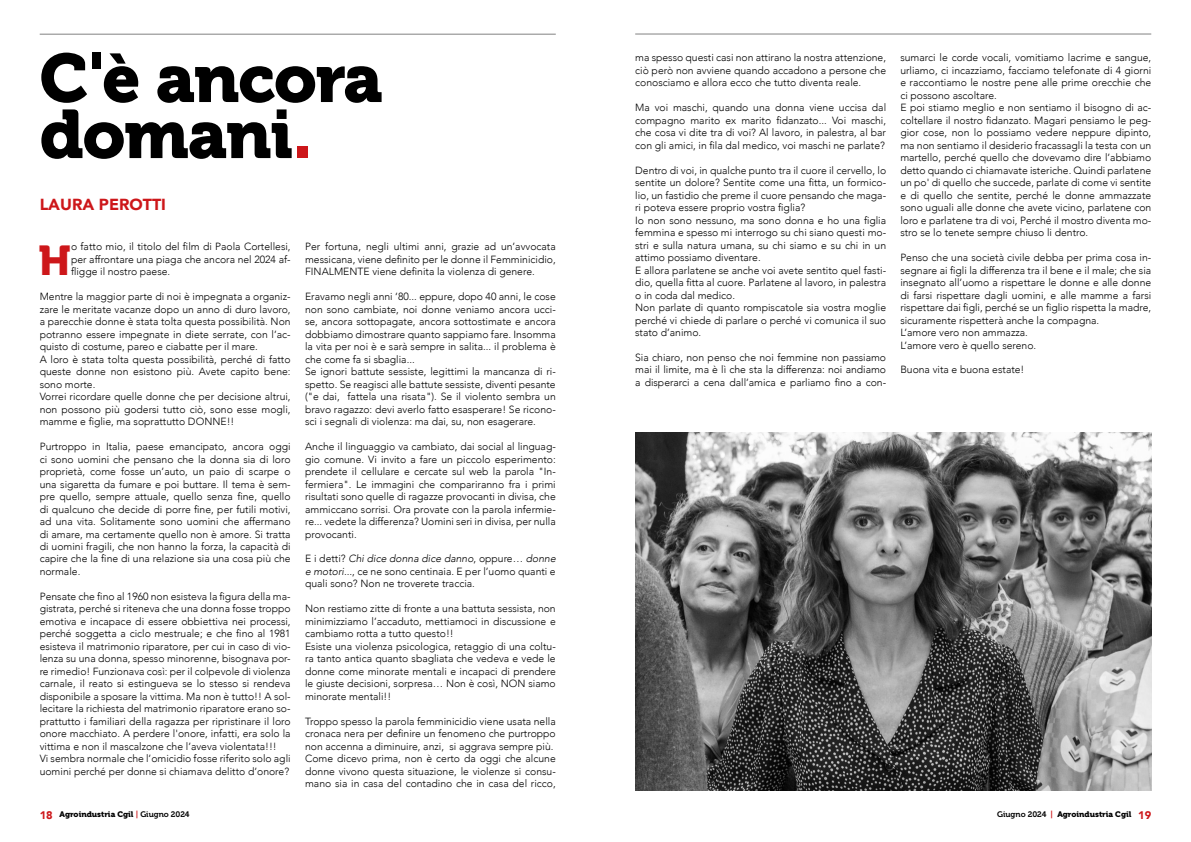
<style>
.page{position:relative;width:1191px;height:842px;background:#fff}
.page>*{position:absolute;margin:0;border:0;box-sizing:border-box;transform-origin:0 0}
.t1{font:68px/56px "Museo 900";letter-spacing:-.02em;color:#000}
.t2{font:41.4px "Museo 900";color:#cd171a}
.t3{font:900 16px "Avenir";color:#cd171a}
.t4{font:300 10.4px/12.5px "Avenir";color:#000;text-align:justify}
.t5{font:8px "Museo 900";color:#000}
.s1{color:#cd171a}
.s2{font-style:italic}
.s3{font-family:"Avenir";font-weight:900;font-size:11px;color:#cd171a}
.s4{font-family:"Museo 700";color:#cd171a}
.s5{font-family:"Museo 700"}
</style>
<div class="page">
<hr style="left:40px;top:34px;width:516px;height:1px;background:#000">
<hr style="left:635px;top:34px;width:516px;height:1px;background:#000">
<img style="left:635px;top:432px;width:516px;height:359px">
<h1 class="t1" style="left:40px;top:51px;width:344px">C'è ancora domani<span class="s1">.</span></h1>
<h3 class="t3" style="left:40px;top:191px;width:128px">LAURA PEROTTI</h3>
<h2 class="t2" style="left:39px;top:237px;width:34px">H</h2>
<p class="t4" style="left:71px;top:241px;width:221px">o fatto mio, il titolo del film di Paola Cortellesi, per affrontare una piaga che ancora nel 2024 af&shy;fligge il nostro paese.</p>
<p class="t4" style="left:40px;top:291px;width:252px;text-align:left">Mentre la maggior parte di noi è impegnata a organiz&shy;zare le meritate vacanze dopo un anno di duro lavoro, a parecchie donne è stata tolta questa possibilità. Non potranno essere impegnate in diete serrate, con l’ac&shy;quisto di costume, pareo e ciabatte per il mare.<br>A loro è stata tolta questa possibilità, perché di fatto queste donne non esistono più. Avete capito bene: sono morte.<br>Vorrei ricordare quelle donne che per decisione altrui, non possono più godersi tutto ciò, sono esse mogli, mamme e figlie, ma soprattutto DONNE!!</p>
<p class="t4" style="left:40px;top:440px;width:252px">Purtroppo in Italia, paese emancipato, ancora oggi ci sono uomini che pensano che la donna sia di loro proprietà, come fosse un’auto, un paio di scarpe o una sigaretta da fumare e poi buttare. Il tema è sem&shy;pre quello, sempre attuale, quello senza fine, quello di qualcuno che decide di porre fine, per futili motivi, ad una vita. Solitamente sono uomini che affermano di amare, ma certamente quello non è amore. Si tratta di uomini fragili, che non hanno la forza, la capacità di capire che la fine di una relazione sia una cosa più che normale.</p>
<p class="t4" style="left:40px;top:590px;width:252px;text-align:left">Pensate che fino al 1960 non esisteva la figura della ma&shy;gistrata, perché si riteneva che una donna fosse troppo emotiva e incapace di essere obbiettiva nei processi, perché soggetta a ciclo mestruale; e che fino al 1981 esisteva il matrimonio riparatore, per cui in caso di vio&shy;lenza su una donna, spesso minorenne, bisognava por&shy;re rimedio! Funzionava così: per il colpevole di violenza carnale, il reato si estingueva se lo stesso si rendeva disponibile a sposare la vittima. Ma non è tutto!! A sol&shy;lecitare la richiesta del matrimonio riparatore erano so&shy;prattutto i familiari della ragazza per ripristinare il loro onore macchiato. A perdere l'onore, infatti, era solo la vittima e non il mascalzone che l’aveva violentata!!!<br>Vi sembra normale che l’omicidio fosse riferito solo agli uomini perché per donne si chiamava delitto d’onore?</p>
<p class="t4" style="left:305px;top:241px;width:252px">Per fortuna, negli ultimi anni, grazie ad un’avvocata messicana, viene definito per le donne il Femminicidio, FINALMENTE viene definita la violenza di genere.</p>
<p class="t4" style="left:305px;top:291px;width:252px;text-align:left">Eravamo negli anni ‘80... eppure, dopo 40 anni, le cose non sono cambiate, noi donne veniamo ancora ucci&shy;se, ancora sottopagate, ancora sottostimate e ancora dobbiamo dimostrare quanto sappiamo fare. Insomma la vita per noi è e sarà sempre in salita... il problema è che come fa si sbaglia...<br>Se ignori battute sessiste, legittimi la mancanza di ri&shy;spetto. Se reagisci alle battute sessiste, diventi pesante ("e dai, fattela una risata"). Se il violento sembra un bravo ragazzo: devi averlo fatto esasperare! Se ricono&shy;sci i segnali di violenza: ma dai, su, non esagerare.</p>
<p class="t4" style="left:305px;top:440px;width:252px">Anche il linguaggio va cambiato, dai social al linguag&shy;gio comune. Vi invito a fare un piccolo esperimento: prendete il cellulare e cercate sul web la parola "In&shy;fermiera". Le immagini che compariranno fra i primi risultati sono quelle di ragazze provocanti in divisa, che ammiccano sorrisi. Ora provate con la parola infermie&shy;re... vedete la differenza? Uomini seri in divisa, per nulla provocanti.</p>
<p class="t4" style="left:305px;top:553px;width:252px">E i detti? <span class="s2">Chi dice donna dice danno</span>, oppure… <span class="s2">donne e motori...</span>, ce ne sono centinaia. E per l’uomo quanti e quali sono? Non ne troverete traccia.</p>
<p class="t4" style="left:305px;top:603px;width:252px;text-align:left">Non restiamo zitte di fronte a una battuta sessista, non minimizziamo l’accaduto, mettiamoci in discussione e cambiamo rotta a tutto questo!!<br>Esiste una violenza psicologica, retaggio di una coltu&shy;ra tanto antica quanto sbagliata che vedeva e vede le donne come minorate mentali e incapaci di prendere le giuste decisioni, sorpresa… Non è così, NON siamo minorate mentali!!</p>
<p class="t4" style="left:305px;top:715px;width:252px;text-align:left">Troppo spesso la parola femminicidio viene usata nella cronaca nera per definire un fenomeno che purtroppo non accenna a diminuire, anzi, si aggrava sempre più.<br>Come dicevo prima, non è certo da oggi che alcune donne vivono questa situazione, le violenze si consu&shy;mano sia in casa del contadino che in casa del ricco,</p>
<p class="t4" style="left:635px;top:52px;width:252px">ma spesso questi casi non attirano la nostra attenzione, ciò però non avviene quando accadono a persone che conosciamo e allora ecco che tutto diventa reale.</p>
<p class="t4" style="left:635px;top:102px;width:252px">Ma voi maschi, quando una donna viene uccisa dal compagno marito ex marito fidanzato... Voi maschi, che cosa vi dite tra di voi? Al lavoro, in palestra, al bar con gli amici, in fila dal medico, voi maschi ne parlate?</p>
<p class="t4" style="left:635px;top:164px;width:252px;text-align:left">Dentro di voi, in qualche punto tra il cuore il cervello, lo sentite un dolore? Sentite come una fitta, un formico&shy;lio, un fastidio che preme il cuore pensando che maga&shy;ri poteva essere proprio vostra figlia?<br>Io non sono nessuno, ma sono donna e ho una figlia femmina e spesso mi interrogo su chi siano questi mo&shy;stri e sulla natura umana, su chi siamo e su chi in un attimo possiamo diventare.<br>E allora parlatene se anche voi avete sentito quel fasti&shy;dio, quella fitta al cuore. Parlatene al lavoro, in palestra o in coda dal medico.<br>Non parlate di quanto rompiscatole sia vostra moglie perché vi chiede di parlare o perché vi comunica il suo stato d’animo.</p>
<p class="t4" style="left:635px;top:351px;width:252px">Sia chiaro, non penso che noi femmine non passiamo mai il limite, ma è lì che sta la differenza: noi andiamo a disperarci a cena dall’amica e parliamo fino a con-</p>
<p class="t4" style="left:900px;top:52px;width:252px;text-align:left">sumarci le corde vocali, vomitiamo lacrime e sangue, urliamo, ci incazziamo, facciamo telefonate di 4 giorni e raccontiamo le nostre pene alle prime orecchie che ci possono ascoltare.<br>E poi stiamo meglio e non sentiamo il bisogno di ac&shy;coltellare il nostro fidanzato. Magari pensiamo le peg&shy;gior cose, non lo possiamo vedere neppure dipinto, ma non sentiamo il desiderio fracassagli la testa con un martello, perché quello che dovevamo dire l’abbiamo detto quando ci chiamavate isteriche. Quindi parlatene un po' di quello che succede, parlate di come vi sentite e di quello che sentite, perché le donne ammazzate sono uguali alle donne che avete vicino, parlatene con loro e parlatene tra di voi, Perché il mostro diventa mo&shy;stro se lo tenete sempre chiuso li dentro.</p>
<p class="t4" style="left:900px;top:251px;width:252px;text-align:left">Penso che una società civile debba per prima cosa in&shy;segnare ai figli la differenza tra il bene e il male; che sia insegnato all’uomo a rispettare le donne e alle donne di farsi rispettare dagli uomini, e alle mamme a farsi rispettare dai figli, perché se un figlio rispetta la madre, sicuramente rispetterà anche la compagna.<br>L’amore vero non ammazza.<br>L’amore vero è quello sereno.</p>
<p class="t4" style="left:900px;top:364px;width:126px">Buona vita e buona estate!</p>
<p class="t5" style="left:40px;top:810px;width:151px"><span class="s3">18</span> Agroindustria Cgil <span class="s4">|</span> <span class="s5">Giugno 2024</span></p>
<p class="t5" style="left:997px;top:810px;width:156px"><span class="s5">Giugno 2024</span> <span class="s4">|</span> Agroindustria Cgil <span class="s3">19</span></p>
</div>
